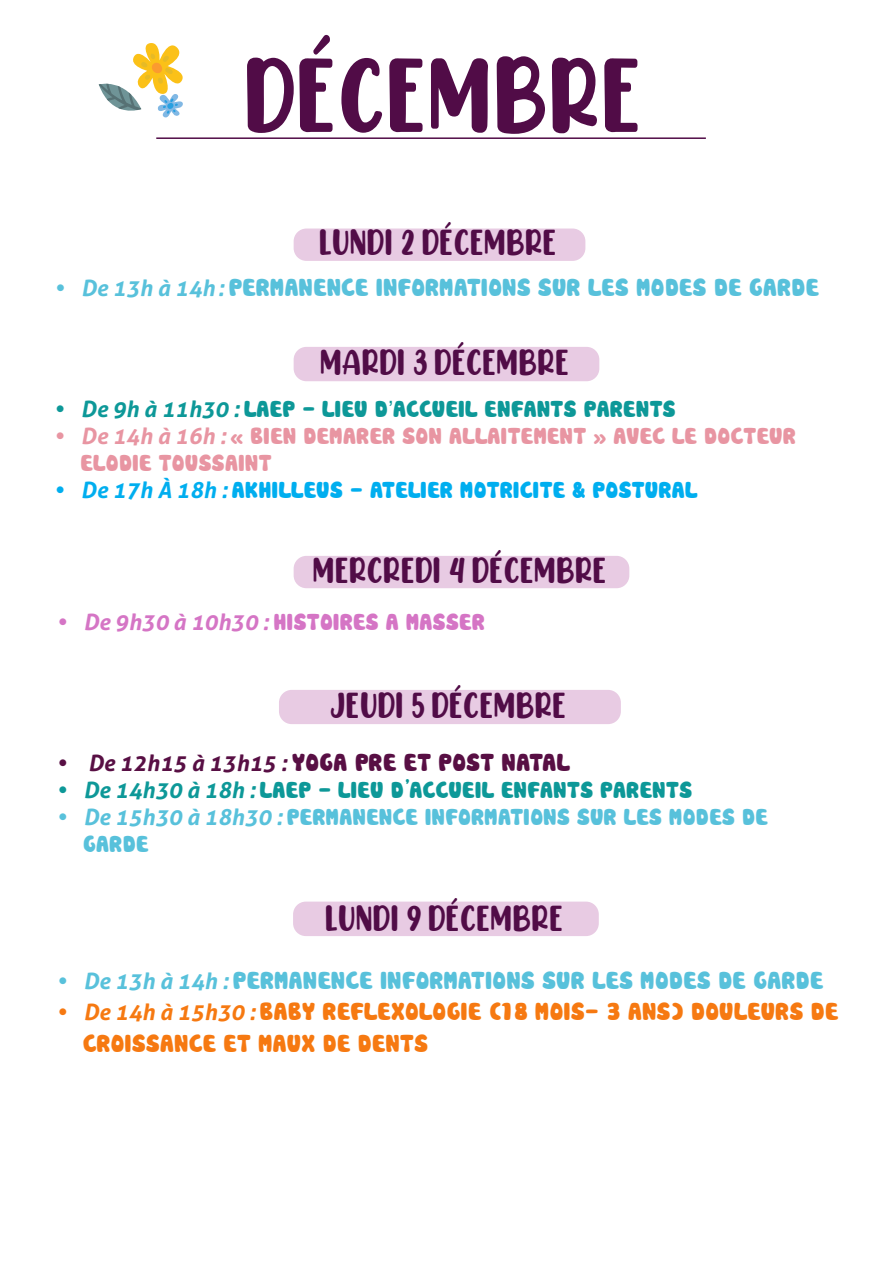
<style>
.page{position:relative;width:893px;height:1263px;background:#fff}
.page>*{position:absolute;margin:0;border:0;box-sizing:border-box;transform-origin:0 0}
.t1{font:88.5px "CHICKEN Pie Height";color:#510c47}
.t2{font:30px "CHICKEN Pie Height";color:#510c47}
.t3{font:24px "Cookies";color:#58c1db}
.t4{font:24px/31.5px "Cookies";color:#f67911}
.t5{font:24px "Cookies";color:#580f44}
.t6{font:22.5px "Cookies";color:#0d9898}
.t7{font:22.5px/27px "Cookies";color:#e895a2}
.t8{font:22.5px/27px "Cookies";color:#58c1db}
.t9{font:22.5px "Cookies";color:#00aeef}
.t10{font:22.5px "Cookies";color:#d575c5}
.s1{font-family:"Aller";font-weight:700;font-style:italic;font-size:22.5px}
.s2{font-family:"Aller";font-weight:700;font-style:italic}
.s3{font-family:"Arial"}
.s4{font-family:"CHICKEN Pie Height"}
</style>
<div class="page">
<div style="left:294px;top:229px;width:291px;height:32px;background:#e8cbe3;border-radius:13px"></div>
<svg style="left:99px;top:43px;width:84px;height:75px"></svg>
<hr style="left:156px;top:137px;width:550px;height:2px;background:#510c47">
<div style="left:294px;top:347px;width:305px;height:34px;background:#e8cbe3;border-radius:13px"></div>
<div style="left:293px;top:901px;width:306px;height:35px;background:#e8cbe3;border-radius:13px"></div>
<div style="left:294px;top:556px;width:335px;height:32px;background:#e8cbe3;border-radius:13px"></div>
<div style="left:279px;top:690px;width:342px;height:34px;background:#e8cbe3;border-radius:13px"></div>
<p class="t1" style="left:247px;top:23px;width:400px">DÉCEMBRE</p>
<p class="t2" style="left:320px;top:218px;width:239px">LUNDI 2 DÉCEMBRE</p>
<p class="t3" style="left:54px;top:277px;width:767px"><span class="s1">• De 13h à 14h:</span> PERMANENCE INFORMATIONS SUR LES MODES DE GARDE</p>
<p class="t2" style="left:321px;top:337px;width:251px">MARDI 3 DÉCEMBRE</p>
<p class="t6" style="left:54px;top:399px;width:624px"><span class="s2">• De 9h à 11h30 :</span> LAEP - LIEU D<span class="s3">’</span>ACCUEIL ENFANTS PARENTS</p>
<p class="t7" style="left:81px;top:422px;width:717px;text-indent:-27px"><span class="s2">• De 14h à 16h :</span> « BIEN DEMARER SON ALLAITEMENT » AVEC LE DOCTEUR<br>ELODIE TOUSSAINT</p>
<p class="t9" style="left:54px;top:480px;width:646px"><span class="s2">• De 17h À 18h :</span> AKHILLEUS - ATELIER MOTRICITE &amp; POSTURAL</p>
<p class="t2" style="left:314px;top:545px;width:296px">MERCREDI 4 DÉCEMBRE</p>
<p class="t10" style="left:56px;top:612px;width:431px"><span class="s2">• De 9h30 à 10h30 :</span> HISTOIRES A MASSER</p>
<p class="t2" style="left:331px;top:680px;width:238px">JEUDI 5 DÉCEMBRE</p>
<p class="t5" style="left:56px;top:752px;width:516px"><span class="s1">• De 12h15 à 13h15 :</span> YOGA PRE ET POST NATAL</p>
<p class="t6" style="left:56px;top:780px;width:638px"><span class="s2">• De 14h30 à 18h :</span> LAEP - LIEU D<span class="s4">’</span>ACCUEIL ENFANTS PARENTS</p>
<p class="t8" style="left:83px;top:804px;width:687px;text-indent:-27px"><span class="s2">• De 15h30 à 18h30 :</span> PERMANENCE INFORMATIONS SUR LES MODES DE<br>GARDE</p>
<p class="t2" style="left:326px;top:893px;width:240px">LUNDI 9 DÉCEMBRE</p>
<p class="t3" style="left:56px;top:970px;width:769px"><span class="s1">• De 13h à 14h :</span> PERMANENCE INFORMATIONS SUR LES MODES DE GARDE</p>
<p class="t4" style="left:83px;top:996px;width:757px;text-indent:-27px"><span class="s1">• De 14h à 15h30 :</span> BABY REFLEXOLOGIE (18 MOIS- 3 ANS) DOULEURS DE<br>CROISSANCE ET MAUX DE DENTS</p>
</div>
